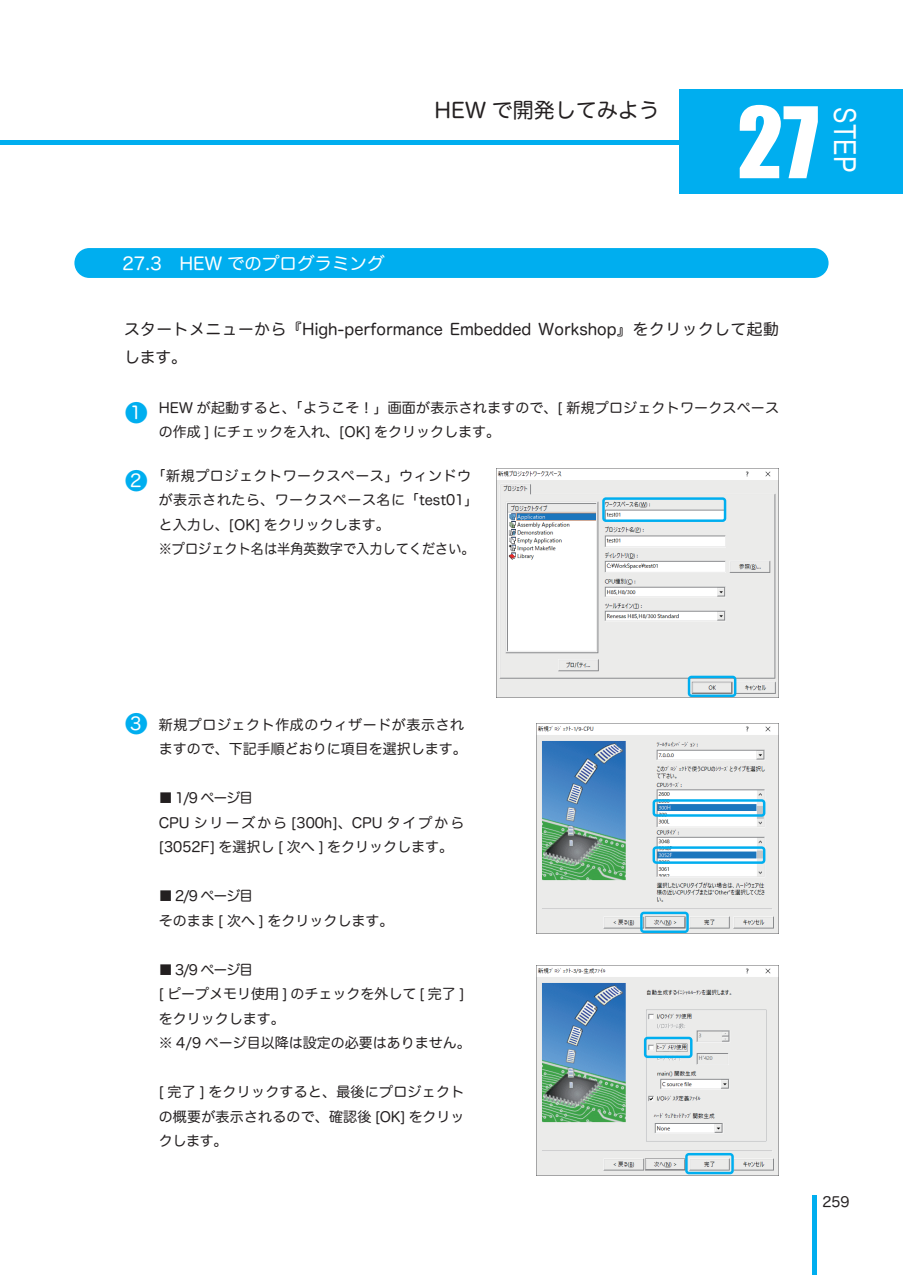
<style>
.page{position:relative;width:903px;height:1275px;background:#fff}
.page>*{position:absolute;margin:0;border:0;box-sizing:border-box;transform-origin:0 0}
.t1{font:91px "Impact";color:#fff}
.t2{font:30.28px "Arial Narrow";color:#fff}
.t3{font:24.5px "Hira Maru Pro W4";color:#00aeef}
.t4{font:21px "Hira Maru Pro W4";color:#231f20}
.t5{font:17.5px "Hira Maru Pro W4";color:#fff}
.t6{font:15.75px/27.7px "Hira Maru Pro W4";color:#231f20}
.t7{font:14px/24.5px "Hira Maru Pro W4";color:#231f20}
.t8{font:14px/24.5px "Hira Maru Pro W4";letter-spacing:.04em;color:#231f20}
.s1{font-size:17.5px;color:#fff}
</style>
<div class="page">
<div style="left:0;top:140px;width:903px;height:5px;background:#00aeef"></div>
<div style="left:680px;top:89px;width:223px;height:104px;background:#00aeef"></div>
<div style="left:74px;top:248px;width:754px;height:30px;background:#00aeef;border-radius:15px"></div>
<img style="left:497px;top:468px;width:282px;height:229px">
<div style="left:602px;top:497px;width:124px;height:25px;border:2px solid #00aeef;border-radius:2px"></div>
<div style="left:688px;top:676px;width:48px;height:21px;border:2px solid #00aeef;border-radius:2px"></div>
<img style="left:536px;top:723px;width:243px;height:211px">
<img style="left:536px;top:965px;width:243px;height:211px">
<div style="left:640px;top:912px;width:49px;height:21px;border:2px solid #00aeef;border-radius:2px"></div>
<div style="left:652px;top:799px;width:113px;height:18px;border:2px solid #00aeef;border-radius:2px"></div>
<div style="left:652px;top:846px;width:113px;height:18px;border:2px solid #00aeef;border-radius:2px"></div>
<div style="left:644px;top:1037px;width:48px;height:21px;border:2px solid #00aeef;border-radius:2px"></div>
<div style="left:685px;top:1153px;width:49px;height:21px;border:2px solid #00aeef;border-radius:2px"></div>
<hr style="left:812px;top:1195px;width:4px;height:80px;background:#00aeef">
<h3 class="t4" style="left:435px;top:92px;width:227px">HEW で開発してみよう</h3>
<h1 class="t1" style="left:737px;top:72px;width:83px">27</h1>
<h2 class="t2" style="left:867px;top:107px;width:66px;rotate:90deg">STEP</h2>
<p class="t5" style="left:122px;top:248px;width:264px">27.3　HEW でのプログラミング</p>
<p class="t6" style="left:124px;top:315px;width:656px">スタートメニューから『High-performance Embedded Workshop』をクリックして起動します。</p>
<h3 class="t3" style="left:124px;top:391px;width:26px">●<span class="s1">1</span></h3>
<h3 class="t3" style="left:124px;top:459px;width:26px">●<span class="s1">2</span></h3>
<p class="t7" style="left:159px;top:394px;width:622px">HEW が起動すると、「ようこそ！」画面が表示されますので、[ 新規プロジェクトワークスペースの作成 ] にチェックを入れ、[OK] をクリックします。</p>
<p class="t7" style="left:159px;top:462px;width:321px;text-indent:-7px">「新規プロジェクトワークスペース」ウィンドウが表示されたら、ワークスペース名に「test01」と入力し、[OK] をクリックします。<br>※プロジェクト名は半角英数字で入力してください。</p>
<h3 class="t3" style="left:124px;top:702px;width:26px">●<span class="s1">3</span></h3>
<p class="t8" style="left:159px;top:711px;width:310px">新規プロジェクト作成のウィザードが表示されますので、下記手順どおりに項目を選択します。</p>
<p class="t7" style="left:159px;top:785px;width:307px">■ 1/9 ページ目<br>CPU シリーズから [300h]、CPU タイプから[3052F] を選択し [ 次へ ] をクリックします。</p>
<p class="t7" style="left:159px;top:883px;width:236px">■ 2/9 ページ目<br>そのまま [ 次へ ] をクリックします。</p>
<p class="t7" style="left:159px;top:956px;width:313px">■ 3/9 ページ目<br>[ ピープメモリ使用 ] のチェックを外して [ 完了 ]をクリックします。<br>※ 4/9 ページ目以降は設定の必要はありません。</p>
<p class="t7" style="left:159px;top:1079px;width:307px;text-align:justify">[ 完了 ] をクリックすると、最後にプロジェクトの概要が表示されるので、確認後 [OK] をクリックします。</p>
<p class="t7" style="left:822px;top:1189px;width:29px">259</p>
</div>
